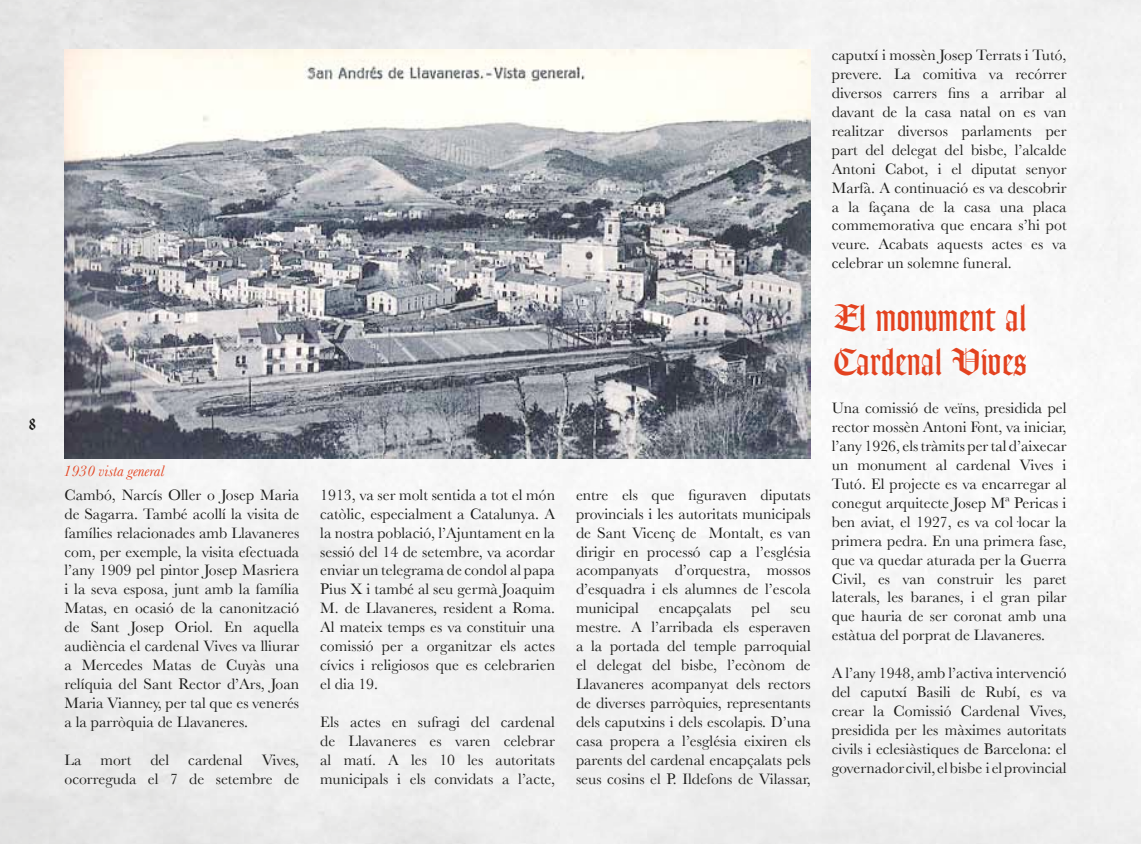
<style>
.page{position:relative;width:1141px;height:844px;background:#fff}
.page>*{position:absolute;margin:0;border:0;box-sizing:border-box;transform-origin:0 0}
.t1{font:36.75px/44.1px "Goudy Text MT Std";color:#e3421f}
.t2{font:21px "Goudy Text MT Std";color:#1d1d1b}
.t3{font:15.75px/18.9px "Baskerville";color:#1d1d1b;text-align:justify}
.t4{font:italic 15.75px "Baskerville";color:#e3421f}
</style>
<div class="page">
<img style="left:0;top:0;width:1141px;height:843px">
<img style="left:64px;top:50px;width:747px;height:408px">
<h2 class="t2" style="left:29px;top:410px;width:8px">8</h2>
<p class="t4" style="left:64px;top:462px;width:102px">1930 vista general</p>
<p class="t3" style="left:64px;top:485px;width:236px">Cambó, Narcís Oller o Josep Maria de Sagarra. També acollí la visita de famílies relacionades amb Llavaneres com, per exemple, la visita efectuada l’any 1909 pel pintor Josep Masriera i la seva esposa, junt amb la família Matas, en ocasió de la canonització de Sant Josep Oriol. En aquella audiència el cardenal Vives va lliurar a Mercedes Matas de Cuyàs una relíquia del Sant Rector d’Ars, Joan Maria Vianney, per tal que es venerés a la parròquia de Llavaneres.</p>
<p class="t3" style="left:64px;top:749px;width:236px">La mort del cardenal Vives, ocorreguda el 7 de setembre de</p>
<p class="t3" style="left:320px;top:485px;width:236px">1913, va ser molt sentida a tot el món catòlic, especialment a Catalunya. A la nostra població, l’Ajuntament en la sessió del 14 de setembre, va acordar enviar un telegrama de condol al papa Pius X i també al seu germà Joaquim M. de Llavaneres, resident a Roma.<br>Al mateix temps es va constituir una comissió per a organitzar els actes cívics i religiosos que es celebrarien el dia 19.</p>
<p class="t3" style="left:320px;top:711px;width:236px">Els actes en sufragi del cardenal de Llavaneres es varen celebrar al matí. A les 10 les autoritats municipals i els convidats a l’acte,</p>
<p class="t3" style="left:576px;top:485px;width:236px">entre els que figuraven diputats provincials i les autoritats municipals de Sant Vicenç de Montalt, es van dirigir en processó cap a l’església acompanyats d’orquestra, mossos d’esquadra i els alumnes de l’escola municipal</p>
<p class="t3" style="left:659px;top:598px;width:74px">encapçalats</p>
<p class="t3" style="left:752px;top:598px;width:20px">pel</p>
<p class="t3" style="left:576px;top:598px;width:236px;text-indent:214px">seu mestre. A l’arribada els esperaven a la portada del temple parroquial el delegat del bisbe, l’ecònom de Llavaneres acompanyat dels rectors de diverses parròquies, representants dels caputxins i dels escolapis. D’una casa propera a l’església eixiren els parents del cardenal encapçalats pels seus cosins el P. Ildefons de Vilassar,</p>
<p class="t3" style="left:832px;top:45px;width:236px">caputxí i mossèn Josep Terrats i Tutó, prevere. La comitiva va recórrer diversos carrers fins a arribar al davant de la casa natal on es van realitzar diversos parlaments per part del delegat del bisbe, l’alcalde Antoni Cabot, i el diputat senyor Marfà. A continuació es va descobrir a la façana de la casa una placa commemorativa que encara s’hi pot veure. Acabats aquests actes es va celebrar un solemne funeral.</p>
<h1 class="t1" style="left:832px;top:297px;width:196px">El monument al<br>Cardenal Vives</h1>
<p class="t3" style="left:832px;top:398px;width:236px">Una comissió de veïns, presidida pel rector mossèn Antoni Font, va iniciar, l’any 1926, els tràmits per tal d’aixecar un monument al cardenal Vives i Tutó. El projecte es va encarregar al conegut arquitecte Josep Mª Pericas i ben aviat, el 1927, es va col·locar la primera pedra. En una primera fase, que va quedar aturada per la Guerra Civil, es van construir les paret laterals, les baranes, i el gran pilar que hauria de ser coronat amb una estàtua del porprat de Llavaneres.</p>
<p class="t3" style="left:832px;top:663px;width:236px">A l’any 1948, amb l’activa intervenció del caputxí Basili de Rubí, es va crear la Comissió Cardenal Vives, presidida per les màximes autoritats civils i eclesiàstiques de Barcelona: el governador civil, el bisbe i el provincial</p>
</div>
